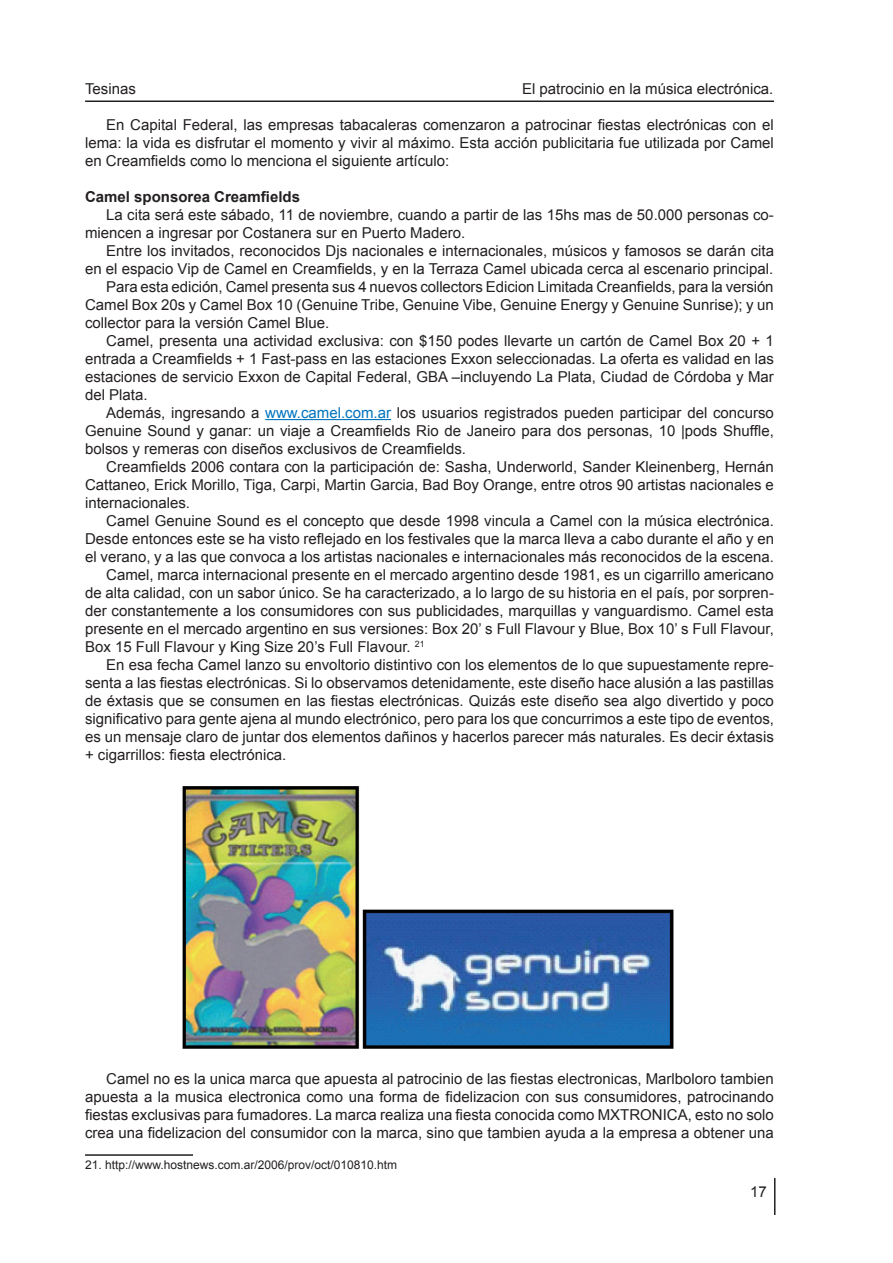
<style>
.page{position:relative;width:893px;height:1263px;background:#fff}
.page>*{position:absolute;margin:0;border:0;box-sizing:border-box;transform-origin:0 0}
.t1{font:15px/18px "Arial";color:#231f20;text-align:justify}
.t2{font:700 15px "Arial";color:#231f20}
.t3{font:12px "Arial";color:#231f20}
.s1{color:#0073bd}
</style>
<div class="page">
<hr style="left:85px;top:100px;width:689px;height:2px;background:#231f20">
<hr style="left:774px;top:1178px;width:1px;height:37px;background:#231f20">
<hr style="left:265px;top:419px;width:126px;height:1px;background:#0073bd">
<hr style="left:85px;top:1154px;width:108px;height:2px;background:#231f20">
<img style="left:182px;top:787px;width:492px;height:262px">
<p class="t1" style="left:85px;top:80px;width:52px">Tesinas</p>
<p class="t1" style="left:522px;top:80px;width:253px">El patrocinio en la música electrónica.</p>
<p class="t1" style="left:85px;top:116px;width:690px;text-indent:21px">En Capital Federal, las empresas tabacaleras comenzaron a patrocinar fiestas electrónicas con el lema: la vida es disfrutar el momento y vivir al máximo. Esta acción publicitaria fue utilizada por Camel en Creamfields como lo menciona el siguiente artículo:</p>
<p class="t2" style="left:85px;top:187px;width:217px">Camel sponsorea Creamfields</p>
<p class="t1" style="left:85px;top:206px;width:690px;text-indent:21px">La cita será este sábado, 11 de noviembre, cuando a partir de las 15hs mas de 50.000 personas co&shy;miencen a ingresar por Costanera sur en Puerto Madero.</p>
<p class="t1" style="left:106px;top:242px;width:669px">Entre los invitados, reconocidos Djs nacionales e internacionales, músicos y famosos se darán cita</p>
<p class="t1" style="left:85px;top:260px;width:690px">en el espacio Vip de Camel en Creamfields, y en la Terraza Camel ubicada cerca al escenario principal.</p>
<p class="t1" style="left:106px;top:278px;width:669px">Para esta edición, Camel presenta sus 4 nuevos collectors Edicion Limitada Creanfields, para la versión</p>
<p class="t1" style="left:85px;top:296px;width:690px">Camel Box 20s y Camel Box 10 (Genuine Tribe, Genuine Vibe, Genuine Energy y Genuine Sunrise); y un</p>
<p class="t1" style="left:85px;top:314px;width:246px">collector para la versión Camel Blue.</p>
<p class="t1" style="left:106px;top:332px;width:669px">Camel, presenta una actividad exclusiva: con $150 podes llevarte un cartón de Camel Box 20 + 1</p>
<p class="t1" style="left:85px;top:350px;width:690px">entrada a Creamfields + 1 Fast-pass en las estaciones Exxon seleccionadas. La oferta es validad en las</p>
<p class="t1" style="left:85px;top:368px;width:690px">estaciones de servicio Exxon de Capital Federal, GBA –incluyendo La Plata, Ciudad de Córdoba y Mar</p>
<p class="t1" style="left:85px;top:386px;width:64px">del Plata.</p>
<p class="t1" style="left:106px;top:404px;width:669px">Además, ingresando a <span class="s1">www.camel.com.ar</span> los usuarios registrados pueden participar del concurso</p>
<p class="t1" style="left:85px;top:422px;width:690px">Genuine Sound y ganar: un viaje a Creamfields Rio de Janeiro para dos personas, 10 |pods Shuffle,</p>
<p class="t1" style="left:85px;top:440px;width:382px">bolsos y remeras con diseños exclusivos de Creamfields.</p>
<p class="t1" style="left:106px;top:458px;width:669px">Creamfields 2006 contara con la participación de: Sasha, Underworld, Sander Kleinenberg, Hernán</p>
<p class="t1" style="left:85px;top:476px;width:690px">Cattaneo, Erick Morillo, Tiga, Carpi, Martin Garcia, Bad Boy Orange, entre otros 90 artistas nacionales e</p>
<p class="t1" style="left:85px;top:494px;width:107px">internacionales.</p>
<p class="t1" style="left:106px;top:512px;width:669px">Camel Genuine Sound es el concepto que desde 1998 vincula a Camel con la música electrónica.</p>
<p class="t1" style="left:85px;top:530px;width:690px">Desde entonces este se ha visto reflejado en los festivales que la marca lleva a cabo durante el año y en</p>
<p class="t1" style="left:85px;top:548px;width:690px">el verano, y a las que convoca a los artistas nacionales e internacionales más reconocidos de la escena.</p>
<p class="t1" style="left:106px;top:566px;width:669px">Camel, marca internacional presente en el mercado argentino desde 1981, es un cigarrillo americano</p>
<p class="t1" style="left:85px;top:584px;width:690px">de alta calidad, con un sabor único. Se ha caracterizado, a lo largo de su historia en el país, por sorpren-</p>
<p class="t1" style="left:85px;top:602px;width:690px">der constantemente a los consumidores con sus publicidades, marquillas y vanguardismo. Camel esta</p>
<p class="t1" style="left:85px;top:620px;width:690px">presente en el mercado argentino en sus versiones: Box 20’ s Full Flavour y Blue, Box 10’ s Full Flavour,</p>
<p class="t1" style="left:85px;top:638px;width:341px">Box 15 Full Flavour y King Size 20’s Full Flavour. <sup>21</sup></p>
<p class="t1" style="left:106px;top:656px;width:669px">En esa fecha Camel lanzo su envoltorio distintivo con los elementos de lo que supuestamente repre-</p>
<p class="t1" style="left:85px;top:674px;width:690px">senta a las fiestas electrónicas. Si lo observamos detenidamente, este diseño hace alusión a las pastillas</p>
<p class="t1" style="left:85px;top:692px;width:690px">de éxtasis que se consumen en las fiestas electrónicas. Quizás este diseño sea algo divertido y poco</p>
<p class="t1" style="left:85px;top:710px;width:690px">significativo para gente ajena al mundo electrónico, pero para los que concurrimos a este tipo de eventos,</p>
<p class="t1" style="left:85px;top:728px;width:690px">es un mensaje claro de juntar dos elementos dañinos y hacerlos parecer más naturales. Es decir éxtasis</p>
<p class="t1" style="left:85px;top:746px;width:203px">+ cigarrillos: fiesta electrónica.</p>
<p class="t1" style="left:85px;top:1070px;width:690px;text-indent:21px">Camel no es la unica marca que apuesta al patrocinio de las fiestas electronicas, Marlboloro tambien apuesta a la musica electronica como una forma de fidelizacion con sus consumidores, patrocinando fiestas exclusivas para fumadores. La marca realiza una fiesta conocida como MXTRONICA, esto no solo crea una fidelizacion del consumidor con la marca, sino que tambien ayuda a la empresa a obtener una</p>
<p class="t3" style="left:85px;top:1157px;width:314px">21. http://www.hostnews.com.ar/2006/prov/oct/010810.htm</p>
<p class="t1" style="left:750px;top:1183px;width:18px">17</p>
</div>
